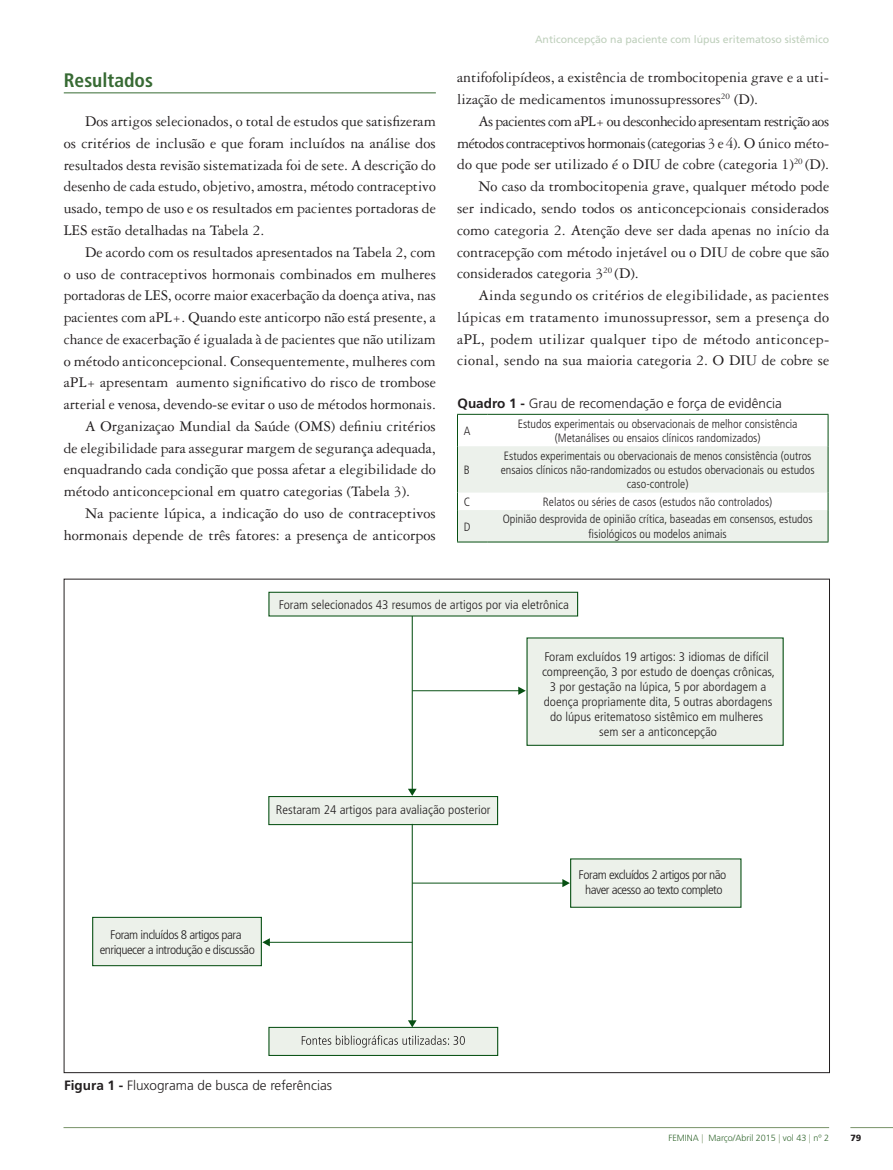
<style>
.page{position:relative;width:893px;height:1170px;background:#fff}
.page>*{position:absolute;margin:0;border:0;box-sizing:border-box;transform-origin:0 0}
.t1{font:700 condensed 19.5px "Frutiger LT Std";color:#376a33}
.t2{font:15.75px/21.8px "Garamond 3 LT Std";color:#231f20;text-align:justify}
.t3{font:15.75px "Garamond 3 LT Std";letter-spacing:.02em;color:#231f20}
.t4{font:15.75px "Garamond 3 LT Std";letter-spacing:-.03em;color:#231f20}
.t5{font:300 13.5px "Frutiger LT Std";color:#231f20}
.t6{font:300 condensed 12.45px/15px "Frutiger LT Std";color:#231f20;text-align:center;scale:1.06 1}
.t7{font:300 condensed 12.45px/15px "Frutiger LT Std";letter-spacing:-.035em;color:#231f20;text-align:center;scale:1.06 1}
.t8{font:300 condensed 12px/14.4px "Frutiger LT Std";color:#231f20;text-align:center}
.t9{font:10.5px "Frutiger LT Std";color:#becfbb}
.t10{font:300 9px "Frutiger LT Std";color:#376a33}
.t11{font:900 9px "Frutiger LT Std";color:#231f20}
.s1{font-weight:700}
.s2{color:#8fa581}
</style>
<div class="page">
<hr style="left:64px;top:1127px;width:765px;height:1px;background:#779268">
<hr style="left:850px;top:1127px;width:43px;height:1px;background:#779268">
<hr style="left:64px;top:92px;width:372px;height:1px;background:#376a33">
<div style="left:269px;top:592px;width:309px;height:24px;background:#ecf1ea"></div>
<div style="left:268px;top:591px;width:310px;height:25px;border:1px solid #075013"></div>
<div style="left:527px;top:638px;width:256px;height:107px;background:#ecf1ea"></div>
<div style="left:269px;top:796px;width:229px;height:28px;background:#ecf1ea"></div>
<div style="left:268px;top:796px;width:230px;height:29px;border:1px solid #075013"></div>
<div style="left:269px;top:1027px;width:229px;height:28px;background:#ecf1ea"></div>
<div style="left:268px;top:1026px;width:230px;height:29px;border:1px solid #075013"></div>
<div style="left:93px;top:917px;width:168px;height:48px;background:#ecf1ea"></div>
<div style="left:92px;top:916px;width:170px;height:50px;border:1px solid #075013"></div>
<div style="left:571px;top:858px;width:170px;height:49px;background:#ecf1ea"></div>
<svg style="left:302px;top:1035px;width:163px;height:12px"></svg>
<svg style="left:408px;top:616px;width:118px;height:179px"></svg>
<svg style="left:262px;top:823px;width:308px;height:204px"></svg>
<hr style="left:457px;top:414px;width:30px;height:1px;background:#075013">
<hr style="left:457px;top:414px;width:1px;height:32px;background:#075013">
<hr style="left:487px;top:414px;width:341px;height:1px;background:#075013">
<hr style="left:828px;top:414px;width:1px;height:32px;background:#075013">
<svg style="left:457px;top:446px;width:372px;height:96px"></svg>
<hr style="left:457px;top:510px;width:1px;height:31px;background:#075013">
<hr style="left:828px;top:510px;width:1px;height:31px;background:#075013">
<hr style="left:457px;top:541px;width:30px;height:1px;background:#075013">
<hr style="left:487px;top:541px;width:341px;height:1px;background:#075013">
<p class="t1" style="left:64px;top:69px;width:91px">Resultados</p>
<p class="t2" style="left:64px;top:111px;width:374px;text-indent:21px">Dos artigos selecionados, o total de estudos que satisfizeram os critérios de inclusão e que foram incluídos na análise dos resultados desta revisão sistematizada foi de sete. A descrição do desenho de cada estudo, objetivo, amostra, método contraceptivo usado, tempo de uso e os resultados em pacientes portadoras de LES estão detalhadas na Tabela 2.</p>
<p class="t2" style="left:85px;top:241px;width:352px">De acordo com os resultados apresentados na Tabela 2, com</p>
<p class="t2" style="left:64px;top:263px;width:374px">o uso de contraceptivos hormonais combinados em mulheres</p>
<p class="t2" style="left:64px;top:285px;width:374px">portadoras de LES, ocorre maior exacerbação da doença ativa, nas</p>
<p class="t2" style="left:64px;top:306px;width:373px">pacientes com aPL+. Quando este anticorpo não está presente, a</p>
<p class="t2" style="left:64px;top:328px;width:374px">chance de exacerbação é igualada à de pacientes que não utilizam</p>
<p class="t2" style="left:64px;top:350px;width:374px">o método anticoncepcional. Consequentemente, mulheres com</p>
<p class="t2" style="left:64px;top:372px;width:374px">aPL+ apresentam aumento significativo do risco de trombose</p>
<p class="t2" style="left:64px;top:393px;width:374px">arterial e venosa, devendo-se evitar o uso de métodos hormonais.</p>
<p class="t2" style="left:85px;top:415px;width:352px">A Organizaçao Mundial da Saúde (OMS) definiu critérios</p>
<p class="t2" style="left:64px;top:437px;width:374px">de elegibilidade para assegurar margem de segurança adequada,</p>
<p class="t2" style="left:64px;top:459px;width:374px">enquadrando cada condição que possa afetar a elegibilidade do</p>
<p class="t2" style="left:64px;top:480px;width:348px">método anticoncepcional em quatro categorias (Tabela 3).</p>
<p class="t2" style="left:85px;top:502px;width:352px">Na paciente lúpica, a indicação do uso de contraceptivos</p>
<p class="t2" style="left:64px;top:524px;width:374px">hormonais depende de três fatores: a presença de anticorpos</p>
<p class="t9" style="left:535px;top:33px;width:296px">Anticoncepção na paciente com lúpus eritematoso sistêmico</p>
<p class="t2" style="left:457px;top:67px;width:373px">antifofolipídeos, a existência de trombocitopenia grave e a uti&shy;lização de medicamentos imunossupressores<sup>20</sup> (D).</p>
<p class="t4" style="left:478px;top:113px;width:352px">As pacientes com aPL+ ou desconhecido apresentam restrição aos</p>
<p class="t4" style="left:457px;top:134px;width:374px">métodos contraceptivos hormonais (categorias 3 e 4). O único méto-</p>
<p class="t2" style="left:457px;top:154px;width:374px">do que pode ser utilizado é o DIU de cobre (categoria 1)<sup>20</sup> (D).</p>
<p class="t2" style="left:478px;top:176px;width:352px">No caso da trombocitopenia grave, qualquer método pode</p>
<p class="t2" style="left:457px;top:197px;width:374px">ser indicado, sendo todos os anticoncepcionais considerados</p>
<p class="t2" style="left:457px;top:219px;width:374px">como categoria 2. Atenção deve ser dada apenas no início da</p>
<p class="t2" style="left:457px;top:241px;width:373px">contracepção com método injetável ou o DIU de cobre que são</p>
<p class="t2" style="left:457px;top:263px;width:183px">considerados categoria 3<sup>20</sup> (D).</p>
<p class="t3" style="left:478px;top:287px;width:352px">Ainda segundo os critérios de elegibilidade, as pacientes</p>
<p class="t3" style="left:457px;top:308px;width:374px">lúpicas em tratamento imunossupressor, sem a presença do</p>
<p class="t3" style="left:457px;top:330px;width:374px">aPL, podem utilizar qualquer tipo de método anticoncep-</p>
<p class="t2" style="left:457px;top:350px;width:374px">cional, sendo na sua maioria categoria 2. O DIU de cobre se</p>
<p class="t5" style="left:457px;top:395px;width:326px"><span class="s1">Quadro 1 -</span> Grau de recomendação e força de evidência</p>
<p class="t8" style="left:464px;top:423px;width:8px">A</p>
<p class="t8" style="left:518px;top:416px;width:281px">Estudos experimentais ou observacionais de melhor consistência (Metanálises ou ensaios clínicos randomizados)</p>
<p class="t8" style="left:464px;top:462px;width:7px">B</p>
<p class="t8" style="left:501px;top:448px;width:315px">Estudos experimentais ou obervacionais de menos consistência (outros ensaios clínicos não-randomizados ou estudos obervacionais ou estudos caso-controle)</p>
<p class="t8" style="left:464px;top:494px;width:8px">C</p>
<p class="t8" style="left:543px;top:494px;width:231px">Relatos ou séries de casos (estudos não controlados)</p>
<p class="t8" style="left:464px;top:519px;width:8px">D</p>
<p class="t8" style="left:503px;top:512px;width:311px">Opinião desprovida de opinião crítica, baseadas em consensos, estudos fisiológicos ou modelos animais</p>
<p class="t6" style="left:279px;top:597px;width:275px">Foram selecionados 43 resumos de artigos por via eletrônica</p>
<p class="t6" style="left:542px;top:649px;width:221px">Foram excluídos 19 artigos: 3 idiomas de difícil compreenção, 3 por estudo de doenças crônicas, 3 por gestação na lúpica, 5 por abordagem a doença propriamente dita, 5 outras abordagens do lúpus eritematoso sistêmico em mulheres sem ser a anticoncepção</p>
<p class="t6" style="left:276px;top:802px;width:204px">Restaram 24 artigos para avaliação posterior</p>
<p class="t7" style="left:100px;top:926px;width:148px">Foram incluídos 8 artigos para enriquecer a introdução e discussão</p>
<p class="t5" style="left:64px;top:1077px;width:270px"><span class="s1">Figura 1 -</span> Fluxograma de busca de referências</p>
<p class="t7" style="left:579px;top:867px;width:141px">Foram excluídos 2 artigos por não haver acesso ao texto completo</p>
<p class="t10" style="left:668px;top:1132px;width:162px">FEMINA <span class="s2">|</span> Março/Abril 2015 <span class="s2">|</span> vol 43 <span class="s2">|</span> nº 2</p>
<p class="t11" style="left:850px;top:1131px;width:13px">79</p>
</div>
